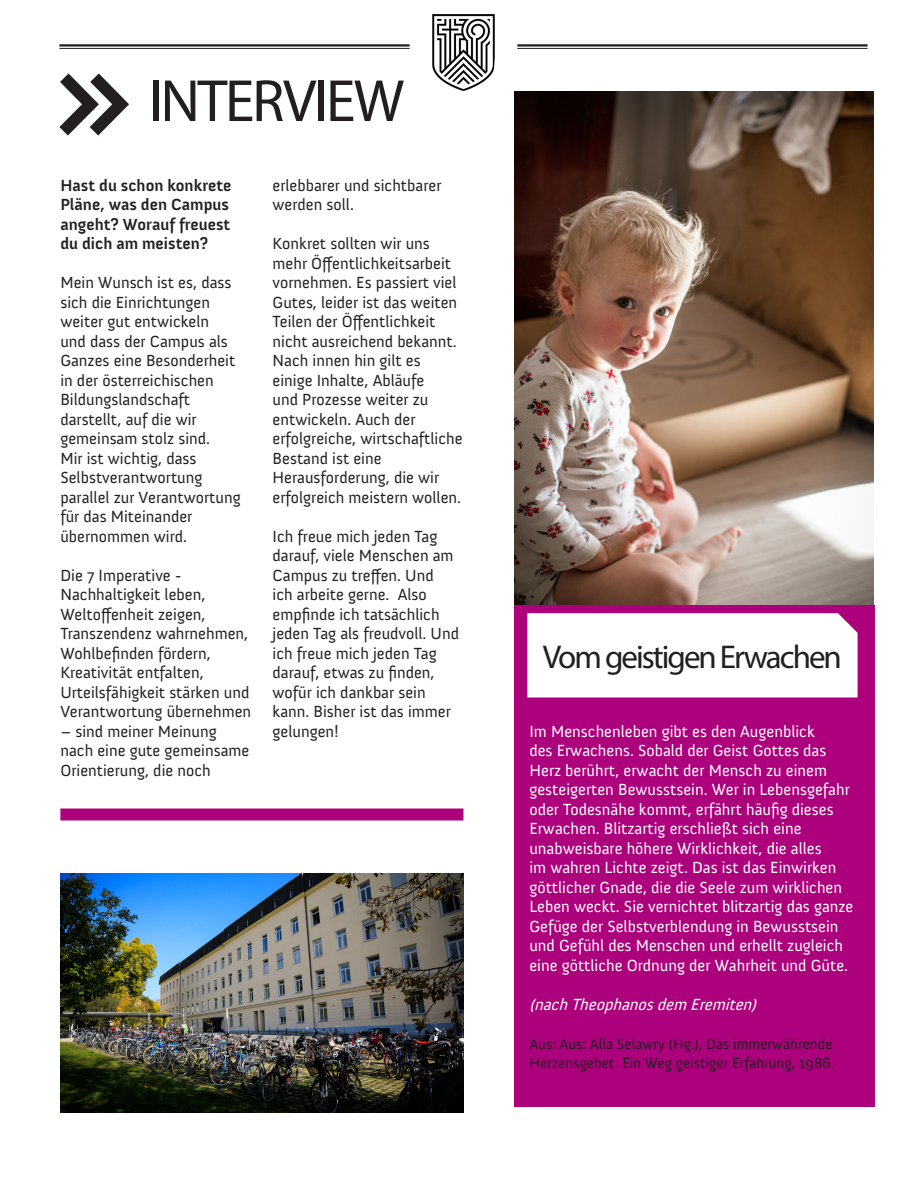
<style>
.page{position:relative;width:918px;height:1188px;background:#fff}
.page>*{position:absolute;margin:0;border:0;box-sizing:border-box;transform-origin:0 0}
.main_title_1{font:60px "Myriad Pro";letter-spacing:-.04em;color:#231f20}
.higlight_title{font:33px "Myriad Pro";letter-spacing:-.06em;color:#231f20}
.t1{font:16.5px/19.5px "Anivers";color:#231f20}
.t2{font:16.5px/19.5px "Anivers";color:#fff}
.t3{font:700 16.5px/19.5px "Anivers";color:#231f20}
.t4{font:italic 16.5px "Anivers";color:#fff}
.t5{font:15px/19.5px "Anivers";color:#231f20}
</style>
<div class="page">
<hr style="left:59px;top:44px;width:351px;height:3px;background:#231f20">
<hr style="left:59px;top:48px;width:351px;height:1px;background:#231f20">
<img style="left:432px;top:14px;width:63px;height:77px">
<hr style="left:517px;top:44px;width:351px;height:3px;background:#231f20">
<hr style="left:517px;top:48px;width:351px;height:1px;background:#231f20">
<svg style="left:59px;top:73px;width:70px;height:63px"></svg>
<div style="left:60px;top:808px;width:403px;height:12px;background:#ad007c"></div>
<img style="left:60px;top:873px;width:403px;height:240px">
<img style="left:514px;top:92px;width:360px;height:514px">
<div style="left:514px;top:606px;width:361px;height:501px;background:#ad007c"></div>
<div style="left:527px;top:613px;width:331px;height:84px;background:#fff"></div>
<p class="main_title_1" style="left:148px;top:64px;width:257px">INTERVIEW</p>
<p class="t3" style="left:60px;top:175px;width:173px">Hast du schon konkrete<br>Pläne, was den Campus angeht? Worauf freuest du dich am meisten?</p>
<p class="t1" style="left:60px;top:273px;width:182px">Mein Wunsch ist es, dass sich die Einrichtungen weiter gut entwickeln<br>und dass der Campus als<br>Ganzes eine Besonderheit in der österreichischen<br>Bildungslandschaft darstellt, auf die wir gemeinsam stolz sind.<br>Mir ist wichtig, dass<br>Selbstverantwortung parallel zur Verantwortung für das Miteinander übernommen wird.</p>
<p class="t1" style="left:60px;top:565px;width:192px">Die 7 Imperative -<br>Nachhaltigkeit leben,<br>Weltoffenheit zeigen,<br>Transzendenz wahrnehmen,<br>Wohlbefinden fördern,<br>Kreativität entfalten,<br>Urteilsfähigkeit stärken und<br>Verantwortung übernehmen</p>
<p class="t1" style="left:60px;top:721px;width:191px">– sind meiner Meinung nach eine gute gemeinsame<br>Orientierung, die noch</p>
<p class="t1" style="left:273px;top:175px;width:170px">erlebbarer und sichtbarer werden soll.</p>
<p class="t1" style="left:273px;top:234px;width:192px">Konkret sollten wir uns mehr Öffentlichkeitsarbeit vornehmen. Es passiert viel<br>Gutes, leider ist das weiten<br>Teilen der Öffentlichkeit nicht ausreichend bekannt.<br>Nach innen hin gilt es einige Inhalte, Abläufe<br>und Prozesse weiter zu entwickeln. Auch der erfolgreiche, wirtschaftliche<br>Bestand ist eine<br>Herausforderung, die wir erfolgreich meistern wollen.</p>
<p class="t1" style="left:273px;top:526px;width:188px">Ich freue mich jeden Tag darauf, viele Menschen am<br>Campus zu treffen. Und<br>ich arbeite gerne. Also empfinde ich tatsächlich jeden Tag als freudvoll. Und ich freue mich jeden Tag darauf, etwas zu finden, wofür ich dankbar sein kann. Bisher ist das immer gelungen!</p>
<p class="higlight_title" style="left:543px;top:636px;width:300px">Vom geistigen Erwachen</p>
<p class="t2" style="left:529px;top:721px;width:326px">Im Menschenleben gibt es den Augenblick<br>des Erwachens. Sobald der Geist Gottes das Herz berührt, erwacht der Mensch zu einem gesteigerten Bewusstsein. Wer in Lebensgefahr oder Todesnähe kommt, erfährt häufig dieses Erwachen. Blitzartig erschließt sich eine unabweisbare höhere Wirklichkeit, die alles<br>im wahren Lichte zeigt. Das ist das Einwirken göttlicher Gnade, die die Seele zum wirklichen Leben weckt. Sie vernichtet blitzartig das ganze Gefüge der Selbstverblendung in Bewusstsein und Gefühl des Menschen und erhellt zugleich eine göttliche Ordnung der Wahrheit und Güte.</p>
<p class="t4" style="left:529px;top:995px;width:233px">(nachTheophanosdem Eremiten)</p>
<p class="t5" style="left:529px;top:1034px;width:306px">Aus: Aus: Alla Selawry (Hg.), Das immerwährende<br>Herzensgebet. Ein Weg geistiger Erfahrung, 1986.</p>
</div>
